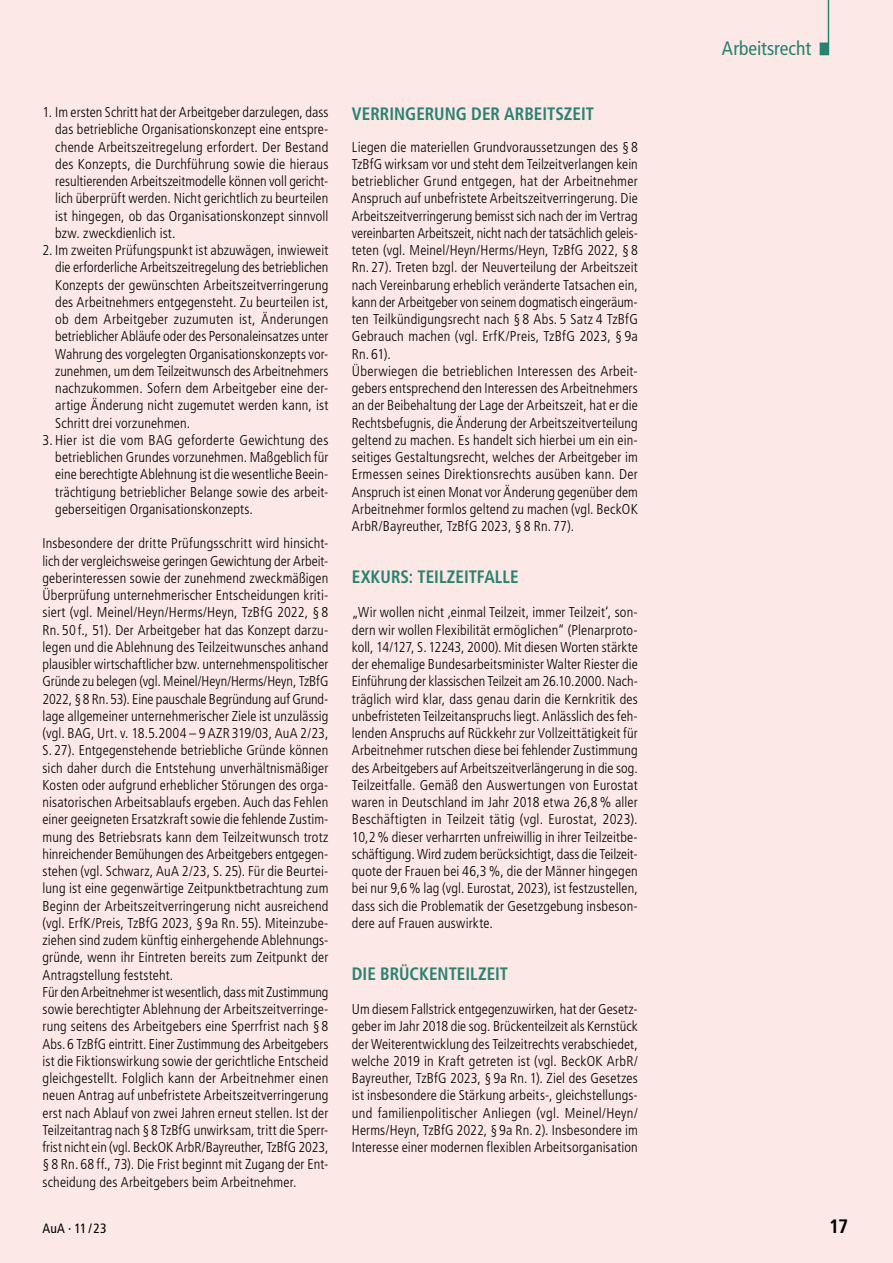
<style>
.page{position:relative;width:893px;height:1263px;background:#fce8e7}
.page>*{position:absolute;margin:0;border:0;box-sizing:border-box;transform-origin:0 0}
.t1{font:condensed 19.5px "Frutiger LT Std";letter-spacing:-.005em;color:#29826f}
.t2{font:700 condensed 19.5px "Frutiger LT Std";color:#000}
.t3{font:700 condensed 18px "Frutiger LT Std";color:#29826f;scale:.95 1}
.t4{font:300 condensed 14.25px/17.2px "Frutiger LT Std";letter-spacing:.01em;color:#000;text-align:justify}
.t5{font:condensed 13.5px "Frutiger LT Std";letter-spacing:.005em;color:#000}
</style>
<div class="page">
<svg style="left:820px;top:0;width:9px;height:55px"></svg>
<p class="t4" style="left:55px;top:104px;width:275px;text-indent:-13px">1. Im ersten Schritt hat der Arbeitgeber darzulegen, dass das betriebliche Organisationskonzept eine entspre&shy;chende Arbeitszeitregelung erfordert. Der Bestand des Konzepts, die Durchführung sowie die hieraus resultierenden Arbeitszeitmodelle können voll gericht&shy;lich überprüft werden. Nicht gerichtlich zu beurteilen ist hingegen, ob das Organisationskonzept sinnvoll bzw. zweckdienlich ist.</p>
<p class="t4" style="left:55px;top:242px;width:275px;text-indent:-13px">2. Im zweiten Prüfungspunkt ist abzuwägen, inwieweit die erforderliche Arbeitszeitregelung des betrieblichen Konzepts der gewünschten Arbeitszeitverringerung des Arbeitnehmers entgegensteht. Zu beurteilen ist, ob dem Arbeitgeber zuzumuten ist, Änderungen betrieblicher Abläufe oder des Personaleinsatzes unter Wahrung des vorgelegten Organisationskonzepts vor&shy;zunehmen, um dem Teilzeitwunsch des Arbeitnehmers nachzukommen. Sofern dem Arbeitgeber eine der&shy;artige Änderung nicht zugemutet werden kann, ist Schritt drei vorzunehmen.</p>
<p class="t4" style="left:55px;top:431px;width:275px;text-indent:-13px">3. Hier ist die vom BAG geforderte Gewichtung des betrieblichen Grundes vorzunehmen. Maßgeblich für eine berechtigte Ablehnung ist die wesentliche Beein&shy;trächtigung betrieblicher Belange sowie des arbeit&shy;geberseitigen Organisationskonzepts.</p>
<p class="t4" style="left:43px;top:535px;width:287px;text-align:left">Insbesondere der dritte Prüfungsschritt wird hinsicht&shy;lich der vergleichsweise geringen Gewichtung der Arbeit&shy;geberinteressen sowie der zunehmend zweckmäßigen Überprüfung unternehmerischer Entscheidungen kriti&shy;siert (vgl. Meinel/Heyn/Herms/Heyn, TzBfG 2022, § 8<br>Rn. 50 f., 51). Der Arbeitgeber hat das Konzept darzu&shy;legen und die Ablehnung des Teilzeitwunsches anhand plausibler wirtschaftlicher bzw. unternehmenspolitischer Gründe zu belegen (vgl. Meinel/Heyn/Herms/Heyn, TzBfG 2022, §8 Rn.53). Eine pauschale Begründung auf Grund&shy;lage allgemeiner unternehmerischer Ziele ist unzulässig (vgl. BAG, Urt. v. 18.5.2004 – 9 AZR 319/03, AuA 2/23, S. 27). Entgegenstehende betriebliche Gründe können sich daher durch die Entstehung unverhältnismäßiger Kosten oder aufgrund erheblicher Störungen des orga&shy;nisatorischen Arbeitsablaufs ergeben. Auch das Fehlen einer geeigneten Ersatzkraft sowie die fehlende Zustim&shy;mung des Betriebsrats kann dem Teilzeitwunsch trotz hinreichender Bemühungen des Arbeitgebers entgegen&shy;stehen (vgl. Schwarz, AuA 2/23, S. 25). Für die Beurtei&shy;lung ist eine gegenwärtige Zeitpunktbetrachtung zum Beginn der Arbeitszeitverringerung nicht ausreichend (vgl. ErfK/Preis, TzBfG 2023, § 9a Rn. 55). Miteinzube&shy;ziehen sind zudem künftig einhergehende Ablehnungs&shy;gründe, wenn ihr Eintreten bereits zum Zeitpunkt der Antragstellung feststeht.<br>Für den Arbeitnehmer ist wesentlich, dass mit Zustimmung sowie berechtigter Ablehnung der Arbeitszeitverringe&shy;rung seitens des Arbeitgebers eine Sperrfrist nach § 8<br>Abs.6 TzBfG eintritt. Einer Zustimmung des Arbeitgebers ist die Fiktionswirkung sowie der gerichtliche Entscheid gleichgestellt. Folglich kann der Arbeitnehmer einen neuen Antrag auf unbefristete Arbeitszeitverringerung erst nach Ablauf von zwei Jahren erneut stellen. Ist der Teilzeitantrag nach § 8 TzBfG unwirksam, tritt die Sperr&shy;frist nicht ein (vgl. BeckOK ArbR/Bayreuther, TzBfG 2023, § 8 Rn. 68 ff., 73). Die Frist beginnt mit Zugang der Ent&shy;scheidung des Arbeitgebers beim Arbeitnehmer.</p>
<p class="t3" style="left:352px;top:103px;width:20px">VERRI</p>
<p class="t3" style="left:394px;top:103px;width:23px">NGERU</p>
<p class="t3" style="left:445px;top:103px;width:39px">NG DER</p>
<p class="t3" style="left:504px;top:103px;width:21px">ARBEIT</p>
<p class="t3" style="left:555px;top:103px;width:26px">SZEIT</p>
<p class="t4" style="left:352px;top:138px;width:287px;text-align:left">Liegen die materiellen Grundvoraussetzungen des § 8<br>TzBfG wirksam vor und steht dem Teilzeitverlangen kein betrieblicher Grund entgegen, hat der Arbeitnehmer Anspruch auf unbefristete Arbeitszeitverringerung. Die Arbeitszeitverringerung bemisst sich nach der im Vertrag vereinbarten Arbeitszeit, nicht nach der tatsächlich geleis&shy;teten (vgl. Meinel/Heyn/Herms/Heyn, TzBfG 2022, § 8<br>Rn. 27). Treten bzgl. der Neuverteilung der Arbeitszeit nach Vereinbarung erheblich veränderte Tatsachen ein, kann der Arbeitgeber von seinem dogmatisch eingeräum&shy;ten Teilkündigungsrecht nach § 8 Abs. 5 Satz 4 TzBfG Gebrauch machen (vgl. ErfK/Preis, TzBfG 2023, § 9a Rn. 61).<br>Überwiegen die betrieblichen Interessen des Arbeit&shy;gebers entsprechend den Interessen des Arbeitnehmers an der Beibehaltung der Lage der Arbeitszeit, hat er die Rechtsbefugnis, die Änderung der Arbeitszeitverteilung geltend zu machen. Es handelt sich hierbei um ein ein&shy;seitiges Gestaltungsrecht, welches der Arbeitgeber im Ermessen seines Direktionsrechts ausüben kann. Der Anspruch ist einen Monat vor Änderung gegenüber dem Arbeitnehmer formlos geltend zu machen (vgl. BeckOK ArbR/Bayreuther, TzBfG 2023, § 8 Rn. 77).</p>
<p class="t3" style="left:352px;top:566px;width:119px">EXKURS: TEILZEITFALLE</p>
<p class="t4" style="left:352px;top:604px;width:288px">„Wir wollen nicht ‚einmal Teilzeit, immer Teilzeit‘, son&shy;dern wir wollen Flexibilität ermöglichen“ (Plenarproto&shy;koll, 14/127, S. 12243, 2000). Mit diesen Worten stärkte der ehemalige Bundesarbeitsminister Walter Riester die Einführung der klassischen Teilzeit am 26.10.2000. Nach&shy;träglich wird klar, dass genau darin die Kernkritik des unbefristeten Teilzeitanspruchs liegt. Anlässlich des feh&shy;lenden Anspruchs auf Rückkehr zur Vollzeittätigkeit für Arbeitnehmer rutschen diese bei fehlender Zustimmung des Arbeitgebers auf Arbeitszeitverlängerung in die sog.<br>Teilzeitfalle. Gemäß den Auswertungen von Eurostat waren in Deutschland im Jahr 2018 etwa 26,8 % aller Beschäftigten in Teilzeit tätig (vgl. Eurostat, 2023).<br>10,2 % dieser verharrten unfreiwillig in ihrer Teilzeitbe&shy;schäftigung. Wird zudem berücksichtigt, dass die Teilzeit&shy;quote der Frauen bei 46,3 %, die der Männer hingegen bei nur 9,6% lag (vgl. Eurostat, 2023), ist festzustellen, dass sich die Problematik der Gesetzgebung insbeson&shy;dere auf Frauen auswirkte.</p>
<p class="t3" style="left:352px;top:963px;width:150px">DIE BRÜCKENTEILZEIT</p>
<p class="t4" style="left:352px;top:1001px;width:287px">Um diesem Fallstrick entgegenzuwirken, hat der Gesetz&shy;geber im Jahr 2018 die sog. Brückenteilzeit als Kernstück der Weiterentwicklung des Teilzeitrechts verabschiedet, welche 2019 in Kraft getreten ist (vgl. BeckOK ArbR/ Bayreuther, TzBfG 2023, § 9a Rn. 1). Ziel des Gesetzes ist insbesondere die Stärkung arbeits-, gleichstellungs&shy;und familienpolitischer Anliegen (vgl. Meinel/Heyn/ Herms/Heyn, TzBfG 2022, § 9a Rn. 2). Insbesondere im Interesse einer modernen flexiblen Arbeitsorganisation</p>
<p class="t1" style="left:722px;top:37px;width:91px">Arbeitsrecht</p>
<p class="t5" style="left:43px;top:1221px;width:66px">AuA · 11 / 23</p>
<p class="t2" style="left:829px;top:1215px;width:20px">17</p>
</div>
